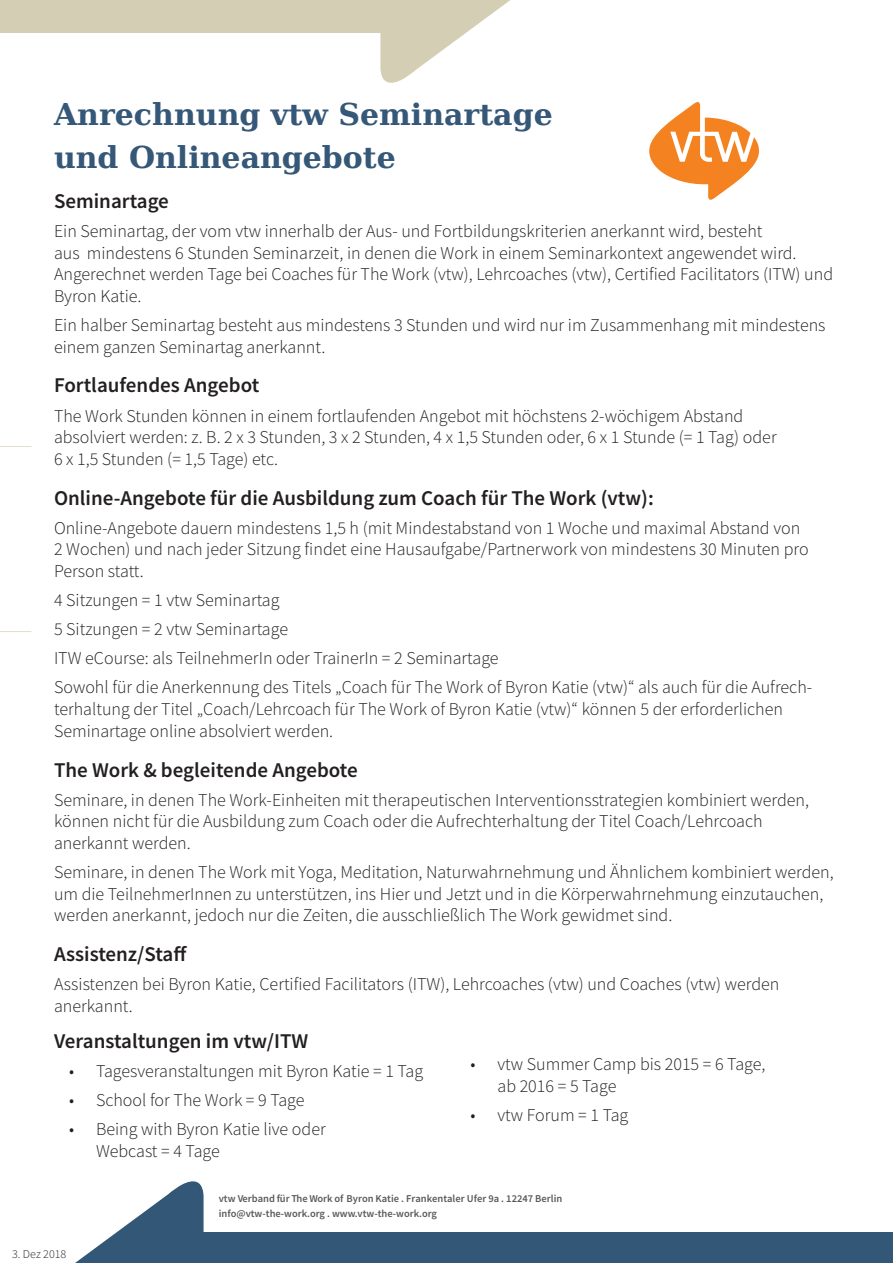
<style>
.page{position:relative;width:893px;height:1263px;background:#fff}
.page>*{position:absolute;margin:0;border:0;box-sizing:border-box;transform-origin:0 0}
.t1{font:700 30px/43.5px "DejaVu Serif";color:#355778}
.t2{font:600 21px "Source Sans Pro";color:#231f20}
.t3{font:300 18px/21.6px "Source Sans Pro";color:#231f20}
.t4{font:300 12px "Source Sans Pro";color:#231f20}
.t5{font:600 10.5px/15px "Source Sans Pro";color:#57585a}
</style>
<div class="page">
<div style="left:0;top:0;width:442px;height:32px;background:#d4cfb4"></div>
<svg style="left:380px;top:0;width:130px;height:83px"></svg>
<div style="left:142px;top:1232px;width:751px;height:31px;background:#335777"></div>
<svg style="left:75px;top:1181px;width:129px;height:82px"></svg>
<hr style="left:0;top:446px;width:31px;height:1px;background:#e6dfc7">
<hr style="left:0;top:631px;width:31px;height:1px;background:#e6dfc7">
<svg style="left:649px;top:102px;width:110px;height:98px"></svg>
<h1 class="t1" style="left:54px;top:91px;width:500px">Anrechnung vtw Seminartage und Onlineangebote</h1>
<p class="t2" style="left:54px;top:187px;width:116px">Seminartage</p>
<p class="t3" style="left:54px;top:220px;width:781px">Ein Seminartag, der vom vtw innerhalb der Aus- und Fortbildungskriterien anerkannt wird, besteht<br>aus mindestens 6 Stunden Seminarzeit, in denen die Work in einem Seminarkontext angewendet wird.<br>Angerechnet werden Tage bei Coaches für The Work (vtw), Lehrcoaches (vtw), Certified Facilitators (ITW) und Byron Katie.</p>
<p class="t3" style="left:54px;top:314px;width:773px">Ein halber Seminartag besteht aus mindestens 3 Stunden und wird nur im Zusammenhang mit mindestens einem ganzen Seminartag anerkannt.</p>
<p class="t2" style="left:54px;top:372px;width:207px">Fortlaufendes Angebot</p>
<p class="t3" style="left:54px;top:405px;width:724px">The Work Stunden können in einem fortlaufenden Angebot mit höchstens 2-wöchigem Abstand absolviert werden: z. B. 2 x 3 Stunden, 3 x 2 Stunden, 4 x 1,5 Stunden oder, 6 x 1 Stunde (= 1 Tag) oder<br>6 x 1,5 Stunden (= 1,5 Tage) etc.</p>
<p class="t2" style="left:54px;top:484px;width:601px">Online-Angebote für die Ausbildung zum Coach für The Work (vtw):</p>
<p class="t3" style="left:54px;top:517px;width:756px">Online-Angebote dauern mindestens 1,5 h (mit Mindestabstand von 1 Woche und maximal Abstand von<br>2 Wochen) und nach jeder Sitzung findet eine Hausaufgabe/Partnerwork von mindestens 30 Minuten pro<br>Person statt.</p>
<p class="t3" style="left:54px;top:586px;width:760px;line-height:29.1px">4 Sitzungen = 1 vtw Seminartag<br>5 Sitzungen = 2 vtw Seminartage<br>ITW eCourse: als TeilnehmerIn oder TrainerIn = 2 Seminartage<br>Sowohl für die Anerkennung des Titels „Coach für The Work of Byron Katie (vtw)“ als auch für die Aufrech-</p>
<p class="t3" style="left:54px;top:698px;width:730px">terhaltung der Titel „Coach/Lehrcoach für The Work of Byron Katie (vtw)“ können 5 der erforderlichen<br>Seminartage online absolviert werden.</p>
<p class="t2" style="left:54px;top:756px;width:305px">The Work &amp; begleitende Angebote</p>
<p class="t3" style="left:54px;top:789px;width:756px">Seminare, in denen The Work-Einheiten mit therapeutischen Interventionsstrategien kombiniert werden, können nicht für die Ausbildung zum Coach oder die Aufrechterhaltung der Titel Coach/Lehrcoach anerkannt werden.</p>
<p class="t3" style="left:54px;top:861px;width:781px">Seminare, in denen The Work mit Yoga, Meditation, Naturwahrnehmung und Ähnlichem kombiniert werden, um die TeilnehmerInnen zu unterstützen, ins Hier und Jetzt und in die Körperwahrnehmung einzutauchen, werden anerkannt, jedoch nur die Zeiten, die ausschließlich The Work gewidmet sind.</p>
<p class="t2" style="left:54px;top:940px;width:134px">Assistenz/Staff</p>
<p class="t3" style="left:54px;top:973px;width:727px">Assistenzen bei Byron Katie, Certified Facilitators (ITW), Lehrcoaches (vtw) und Coaches (vtw) werden anerkannt.</p>
<p class="t2" style="left:54px;top:1027px;width:256px">Veranstaltungen im vtw/ITW</p>
<p class="t3" style="left:69px;top:1060px;width:356px">• Tagesveranstaltungen mit Byron Katie = 1 Tag</p>
<p class="t3" style="left:69px;top:1089px;width:237px">• School for The Work = 9 Tage</p>
<p class="t3" style="left:96px;top:1118px;width:231px;text-indent:-27px">• Being with Byron Katie live oder<br>Webcast = 4 Tage</p>
<p class="t3" style="left:497px;top:1053px;width:269px;text-indent:-27px">• vtw Summer Camp bis 2015 = 6 Tage, ab 2016 = 5 Tage</p>
<p class="t3" style="left:470px;top:1104px;width:159px">• vtw Forum = 1 Tag</p>
<p class="t4" style="left:12px;top:1247px;width:56px">3. Dez 2018</p>
<p class="t5" style="left:219px;top:1191px;width:345px">vtw Verband für The Work of Byron Katie . Frankentaler Ufer 9a . 12247 Berlin info@vtw-the-work.org . www.vtw-the-work.org</p>
</div>
